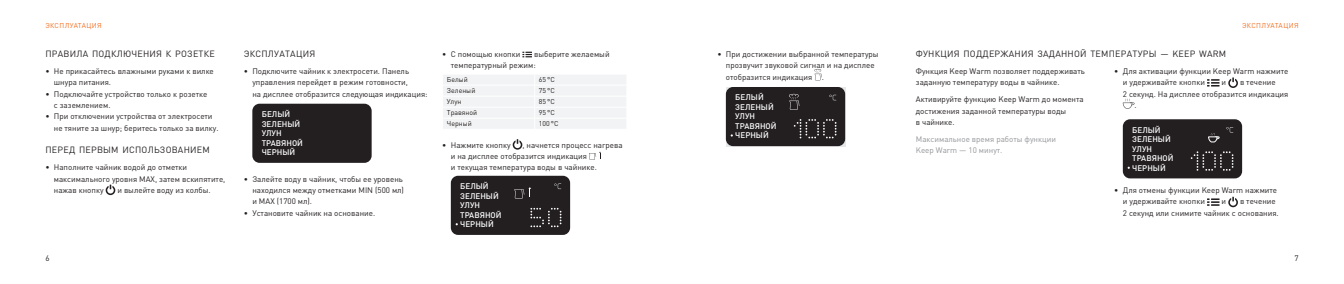
<style>
.page{position:relative;width:1344px;height:284px;background:#fff}
.page>*{position:absolute;margin:0;border:0;box-sizing:border-box;transform-origin:0 0}
.t1{font:9px "DIN Pro";letter-spacing:.025em;color:#231f20}
.t2{font:500 8.1px/9.5px "DIN Pro";color:#fff}
.t3{font:8px/11.3px "DIN Pro";color:#231f20}
.t4{font:8px/11.3px "DIN Pro";color:#939598}
.t5{font:7px "DIN Pro";color:#231f20}
.t6{font:7px "DIN Pro";letter-spacing:.135em;color:#f36e21}
</style>
<div class="page">
<svg style="left:814px;top:69px;width:7px;height:11px"></svg>
<div style="left:726px;top:87px;width:119px;height:59px;background:#231f20"></div>
<svg style="left:1207px;top:79px;width:12px;height:7px"></svg>
<svg style="left:1228px;top:77px;width:10px;height:11px"></svg>
<svg style="left:1123px;top:98px;width:11px;height:10px"></svg>
<div style="left:1123px;top:119px;width:119px;height:59px;background:#231f20;border-radius:7px"></div>
<svg style="left:1226px;top:127px;width:7px;height:5px"></svg>
<svg style="left:1190px;top:151px;width:43px;height:19px"></svg>
<svg style="left:1208px;top:133px;width:11px;height:9px"></svg>
<svg style="left:1207px;top:198px;width:12px;height:7px"></svg>
<svg style="left:1228px;top:196px;width:10px;height:11px"></svg>
<svg style="left:106px;top:184px;width:9px;height:11px"></svg>
<div style="left:252px;top:104px;width:120px;height:59px;background:#231f20;border-radius:7px"></div>
<svg style="left:522px;top:52px;width:10px;height:5px"></svg>
<div style="left:443px;top:75px;width:183px;height:54px;background:#f2f3f4"></div>
<svg style="left:513px;top:139px;width:9px;height:10px"></svg>
<svg style="left:589px;top:151px;width:12px;height:8px"></svg>
<div style="left:451px;top:175px;width:119px;height:59px;background:#231f20;border-radius:7px"></div>
<svg style="left:554px;top:183px;width:7px;height:6px"></svg>
<svg style="left:530px;top:207px;width:31px;height:20px"></svg>
<svg style="left:514px;top:187px;width:17px;height:11px"></svg>
<p class="t6" style="left:45px;top:21px;width:15px">Эксплу</p>
<p class="t6" style="left:74px;top:21px;width:30px">атация</p>
<p class="t6" style="left:1242px;top:21px;width:15px">Эксплу</p>
<p class="t6" style="left:1270px;top:21px;width:30px">атация</p>
<p class="t3" style="left:726px;top:48px;width:154px;text-indent:-9px">• При достижении выбранной температуры прозвучит звуковой сигнал и на дисплее отобразится индикация .</p>
<p class="t2" style="left:735px;top:92px;width:43px">БЕЛЫЙ<br>ЗЕЛЕНЫЙ<br>УЛУН<br>ТРАВЯНОЙ<br>ЧЕРНЫЙ</p>
<p class="t1" style="left:916px;top:47px;width:100px">ФУНКЦИЯ ПОДДЕРЖАНИЯ</p>
<p class="t1" style="left:1037px;top:47px;width:25px">ЗАДАНН</p>
<p class="t1" style="left:1074px;top:47px;width:154px">ОЙ ТЕМПЕРАТУРЫ — KEEP WARM</p>
<p class="t3" style="left:916px;top:65px;width:171px">Функция Keep Warm позволяет поддерживать заданную температуру воды в чайнике.</p>
<p class="t3" style="left:916px;top:93px;width:169px">Активируйте функцию Keep Warm до момента достижения заданной температуры воды<br>в чайнике.</p>
<p class="t4" style="left:916px;top:133px;width:142px">Максимальное время работы функции<br>Keep Warm — 10 минут.</p>
<p class="t1" style="left:45px;top:47px;width:105px">ПРАВИЛА ПОДКЛЮЧЕНИЯ</p>
<p class="t1" style="left:166px;top:47px;width:50px">К РОЗЕТКЕ</p>
<p class="t3" style="left:54px;top:65px;width:161px;text-indent:-9px">• Не прикасайтесь влажными руками к вилке шнура питания.</p>
<p class="t3" style="left:54px;top:88px;width:155px;text-indent:-9px">• Подключайте устройство только к розетке с заземлением.</p>
<p class="t3" style="left:54px;top:110px;width:166px;text-indent:-9px">• При отключении устройства от электросети не тяните за шнур; беритесь только за вилку.</p>
<p class="t1" style="left:45px;top:144px;width:140px">ПЕРЕД ПЕРВЫМ ИСПОЛЬЗОВАНИ</p>
<p class="t1" style="left:197px;top:144px;width:14px">ЕМ</p>
<p class="t3" style="left:54px;top:161px;width:173px;text-indent:-9px">• Наполните чайник водой до отметки максимального уровня MAX, затем вскипятите, нажав кнопку</p>
<p class="t1" style="left:244px;top:47px;width:66px">ЭКСПЛУАТАЦИЯ</p>
<p class="t3" style="left:252px;top:65px;width:177px;text-indent:-9px">• Подключите чайник к электросети. Панель управления перейдет в режим готовности,<br>на дисплее отобразится следующая индикация:</p>
<p class="t2" style="left:262px;top:109px;width:43px">БЕЛЫЙ<br>ЗЕЛЕНЫЙ<br>УЛУН<br>ТРАВЯНОЙ<br>ЧЕРНЫЙ</p>
<p class="t3" style="left:252px;top:173px;width:153px;text-indent:-9px">• Залейте воду в чайник, чтобы ее уровень находился между отметками MIN (500 мл) и MAX (1700 мл).</p>
<p class="t3" style="left:244px;top:207px;width:133px">• Установите чайник на основание.</p>
<p class="t3" style="left:442px;top:48px;width:80px">• С помощью кнопки</p>
<p class="t3" style="left:451px;top:48px;width:160px;text-indent:83px">выберите желаемый температурный режим:</p>
<p class="t5" style="left:447px;top:75px;width:23px">Белый</p>
<p class="t5" style="left:539px;top:75px;width:17px">65°С</p>
<p class="t5" style="left:447px;top:86px;width:30px">Зеленый</p>
<p class="t5" style="left:539px;top:86px;width:17px">75°С</p>
<p class="t5" style="left:447px;top:97px;width:16px">Улун</p>
<p class="t5" style="left:539px;top:97px;width:17px">85°С</p>
<p class="t5" style="left:447px;top:108px;width:32px">Травяной</p>
<p class="t5" style="left:539px;top:108px;width:17px">95°С</p>
<p class="t5" style="left:447px;top:119px;width:27px">Черный</p>
<p class="t5" style="left:539px;top:119px;width:21px">100°С</p>
<p class="t3" style="left:442px;top:139px;width:70px">• Нажмите кнопку</p>
<p class="t3" style="left:1123px;top:65px;width:167px;text-indent:-9px">• Для активации функции Keep Warm нажмите и удерживайте кнопки</p>
<p class="t3" style="left:1221px;top:76px;width:6px">и</p>
<p class="t3" style="left:1240px;top:76px;width:37px">в течение</p>
<p class="t3" style="left:1123px;top:88px;width:167px">2 секунд. На дисплее отобразится индикация</p>
<p class="t3" style="left:1134px;top:99px;width:4px">.</p>
<p class="t2" style="left:1132px;top:124px;width:43px">БЕЛЫЙ<br>ЗЕЛЕНЫЙ<br>УЛУН<br>ТРАВЯНОЙ<br>ЧЕРНЫЙ</p>
<p class="t3" style="left:1123px;top:184px;width:156px;text-indent:-9px">• Для отмены функции Keep Warm нажмите и удерживайте кнопки</p>
<p class="t3" style="left:451px;top:139px;width:173px;text-indent:72px">, начнется процесс нагрева и на дисплее отобразится индикация<br>и текущая температура воды в чайнике.</p>
<p class="t2" style="left:460px;top:181px;width:43px">БЕЛЫЙ<br>ЗЕЛЕНЫЙ<br>УЛУН<br>ТРАВЯНОЙ<br>ЧЕРНЫЙ</p>
<p class="t3" style="left:117px;top:184px;width:95px">и вылейте воду из колбы.</p>
<p class="t3" style="left:1123px;top:195px;width:157px;text-indent:117px">в течение<br>2 секунд или снимите чайник с основания.</p>
<p class="t3" style="left:1221px;top:195px;width:6px">и</p>
<p class="t3" style="left:45px;top:252px;width:6px">6</p>
<p class="t3" style="left:1294px;top:252px;width:6px">7</p>
</div>
